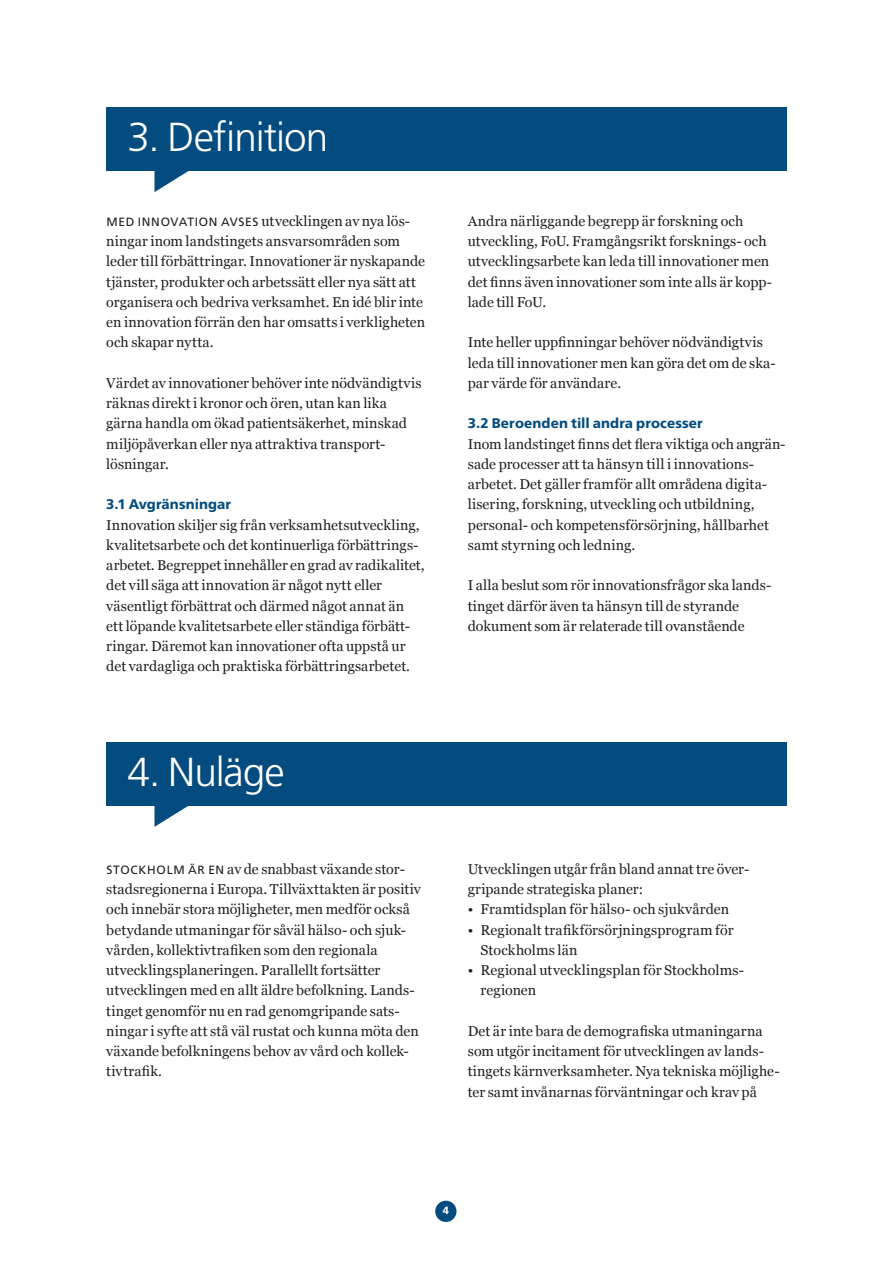
<style>
.page{position:relative;width:893px;height:1263px;background:#fff}
.page>*{position:absolute;margin:0;border:0;box-sizing:border-box;transform-origin:0 0}
.t1{font:300 40.5px "Frutiger SLLOTF";letter-spacing:-.025em;color:#fff}
.t2{font:14.25px/20.2px "Georgia";letter-spacing:.005em;color:#231f20}
.t3{font:800 13.95px "Frutiger SLLOTF";letter-spacing:.005em;color:#044c80}
.t4{font:800 10.5px "Frutiger SLLOTF";color:#fff}
.s1{font-family:"Frutiger SLLOTF";font-size:12px}
</style>
<div class="page">
<div style="left:435px;top:1201px;width:21px;height:21px;background:#044c80;border-radius:50%"></div>
<div style="left:106px;top:107px;width:681px;height:64px;background:#044c80"></div>
<div style="left:106px;top:742px;width:681px;height:64px;background:#044c80"></div>
<svg style="left:154px;top:171px;width:35px;height:21px"></svg>
<svg style="left:154px;top:806px;width:34px;height:21px"></svg>
<h1 class="t1" style="left:128px;top:114px;width:202px">3. Definition</h1>
<p class="t2" style="left:106px;top:210px;width:320px"><span class="s1">MED INNOVATION AVSES</span> utvecklingen av nya lös&shy;ningar inom landstingets ansvarsområden som leder till förbättringar. Innovationer är nyskapande tjänster, produkter och arbetssätt eller nya sätt att organisera och bedriva verksamhet. En idé blir inte en innovation förrän den har omsatts i verkligheten och skapar nytta.</p>
<p class="t2" style="left:106px;top:372px;width:317px">Värdet av innovationer behöver inte nödvändigtvis räknas direkt i kronor och ören, utan kan lika gärna handla om ökad patientsäkerhet, minskad miljöpåverkan eller nya attraktiva transport&shy;lösningar.</p>
<p class="t3" style="left:106px;top:496px;width:127px">3.1 Avgränsningar</p>
<p class="t2" style="left:106px;top:514px;width:320px">Innovation skiljer sig från verksamhetsutveckling, kvalitetsarbete och det kontinuerliga förbättrings&shy;arbetet. Begreppet innehåller en grad av radikalitet, det vill säga att innovation är något nytt eller väsentligt förbättrat och därmed något annat än ett löpande kvalitetsarbete eller ständiga förbätt&shy;ringar. Däremot kan innovationer ofta uppstå ur det vardagliga och praktiska förbättringsarbetet.</p>
<h1 class="t1" style="left:128px;top:749px;width:159px">4. Nuläge</h1>
<p class="t2" style="left:468px;top:210px;width:306px">Andra närliggande begrepp är forskning och utveckling, FoU. Framgångsrikt forsknings- och utvecklingsarbete kan leda till innovationer men det finns även innovationer som inte alls är kopp&shy;lade till FoU.</p>
<p class="t2" style="left:468px;top:332px;width:309px">Inte heller uppfinningar behöver nödvändigtvis leda till innovationer men kan göra det om de ska&shy;par värde för användare.</p>
<p class="t3" style="left:468px;top:415px;width:237px">3.2 Beroenden till andra processer</p>
<p class="t2" style="left:468px;top:433px;width:319px">Inom landstinget finns det flera viktiga och angrän&shy;sade processer att ta hänsyn till i innovations&shy;arbetet. Det gäller framför allt områdena digita&shy;lisering, forskning, utveckling och utbildning, personal- och kompetensförsörjning, hållbarhet samt styrning och ledning.</p>
<p class="t2" style="left:468px;top:575px;width:305px">I alla beslut som rör innovationsfrågor ska lands&shy;tinget därför även ta hänsyn till de styrande dokument som är relaterade till ovanstående</p>
<p class="t2" style="left:106px;top:858px;width:316px"><span class="s1">STOCKHOLM ÄR EN</span> av de snabbast växande stor&shy;stadsregionerna i Europa. Tillväxttakten är positiv och innebär stora möjligheter, men medför också betydande utmaningar för såväl hälso- och sjuk&shy;vården, kollektivtrafiken som den regionala utvecklingsplaneringen. Parallellt fortsätter utvecklingen med en allt äldre befolkning. Lands&shy;tinget genomför nu en rad genomgripande sats&shy;ningar i syfte att stå väl rustat och kunna möta den växande befolkningens behov av vård och kollek&shy;tivtrafik.</p>
<p class="t2" style="left:468px;top:858px;width:283px">Utvecklingen utgår från bland annat tre över&shy;gripande strategiska planer:</p>
<p class="t2" style="left:468px;top:899px;width:263px">• Framtidsplan för hälso- och sjukvården</p>
<p class="t2" style="left:480px;top:919px;width:255px;text-indent:-13px">• Regionalt trafikförsörjningsprogram för<br>Stockholms län</p>
<p class="t2" style="left:481px;top:959px;width:265px;text-indent:-13px">• Regional utvecklingsplan för Stockholms&shy;regionen</p>
<p class="t2" style="left:468px;top:1020px;width:313px">Det är inte bara de demografiska utmaningarna som utgör incitament för utvecklingen av lands&shy;tingets kärnverksamheter. Nya tekniska möjlighe&shy;ter samt invånarnas förväntningar och krav på</p>
<p class="t4" style="left:443px;top:1204px;width:8px">4</p>
</div>
